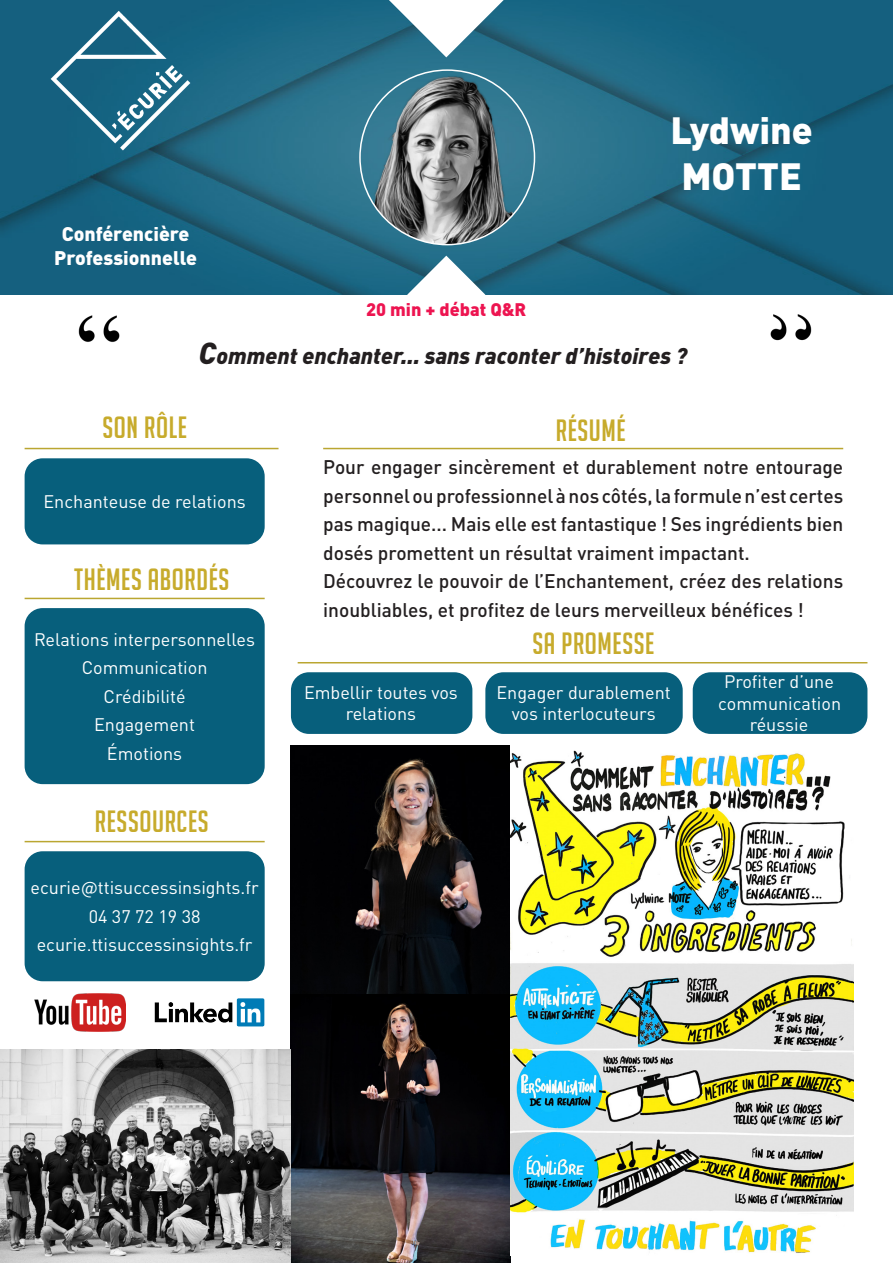
<style>
.page{position:relative;width:893px;height:1263px;background:#fff}
.page>*{position:absolute;margin:0;border:0;box-sizing:border-box;transform-origin:0 0}
.t1{font:900 37.5px "DIN Pro";color:#fff}
.t2{font:30px "Big Noodle Titling";letter-spacing:.02em;color:#c7ab2c}
.t3{font:italic 900 22.5px "DIN Pro";color:#231f20}
.t4{font:500 19.5px/28.5px "DIN Pro";color:#231f20;text-align:justify}
.t5{font:900 19.5px "DIN Pro";color:#fff}
.t6{font:18px/21.6px "DIN Pro";color:#fff;text-align:center}
.t7{font:900 18px "DIN Pro";color:#ed1450}
.s1{font-size:30px}
</style>
<div class="page">
<img style="left:0;top:0;width:893px;height:295px">
<svg style="left:407px;top:256px;width:78px;height:39px"></svg>
<img style="left:50px;top:10px;width:141px;height:141px">
<svg style="left:389px;top:0;width:115px;height:57px"></svg>
<img style="left:360px;top:70px;width:174px;height:175px;border-radius:87px">
<img style="left:78px;top:315px;width:42px;height:27px">
<img style="left:770px;top:314px;width:42px;height:27px">
<hr style="left:25px;top:448px;width:254px;height:1px;background:#baa631">
<div style="left:25px;top:458px;width:240px;height:86px;background:#075f7c;border-radius:18px"></div>
<hr style="left:25px;top:598px;width:240px;height:1px;background:#baa631">
<div style="left:25px;top:608px;width:240px;height:176px;background:#075f7c;border-radius:18px"></div>
<hr style="left:323px;top:448px;width:520px;height:1px;background:#baa631">
<hr style="left:25px;top:841px;width:240px;height:1px;background:#baa631">
<div style="left:25px;top:851px;width:240px;height:130px;background:#075f7c;border-radius:18px"></div>
<img style="left:35px;top:993px;width:91px;height:38px">
<img style="left:154px;top:998px;width:111px;height:29px">
<hr style="left:298px;top:662px;width:569px;height:1px;background:#baa631">
<img style="left:291px;top:746px;width:220px;height:517px">
<div style="left:485px;top:672px;width:198px;height:62px;background:#075f7c;border-radius:18px"></div>
<div style="left:693px;top:672px;width:174px;height:62px;background:#075f7c;border-radius:18px"></div>
<div style="left:291px;top:672px;width:181px;height:62px;background:#075f7c;border-radius:18px"></div>
<img style="left:511px;top:750px;width:342px;height:503px">
<img style="left:0;top:1050px;width:291px;height:213px">
<p class="t5" style="left:62px;top:218px;width:129px">Conférencière</p>
<p class="t5" style="left:54px;top:241px;width:144px">Professionnelle</p>
<p class="t7" style="left:366px;top:294px;width:162px">20 min + débat Q&amp;R</p>
<p class="t1" style="left:670px;top:99px;width:144px">Lydwine</p>
<p class="t1" style="left:681px;top:144px;width:122px">MOTTE</p>
<p class="t3" style="left:199px;top:337px;width:490px"><span class="s1">C</span>omment enchanter... sans raconter d’histoires ?</p>
<p class="t2" style="left:103px;top:411px;width:86px">SON RÔLE</p>
<p class="t6" style="left:44px;top:489px;width:204px">Enchanteuse de relations</p>
<p class="t2" style="left:74px;top:563px;width:157px">THÈMES ABORDÉS</p>
<p class="t6" style="left:34px;top:623px;width:222px;line-height:28.5px">Relations interpersonnelles<br>Communication</p>
<p class="t6" style="left:104px;top:683px;width:83px">Crédibilité</p>
<p class="t6" style="left:94px;top:712px;width:102px">Engagement</p>
<p class="t6" style="left:107px;top:740px;width:77px">Émotions</p>
<p class="t2" style="left:95px;top:805px;width:115px">RESSOURCES</p>
<p class="t6" style="left:31px;top:875px;width:230px">ecurie@ttisuccessinsights.fr</p>
<p class="t6" style="left:89px;top:903px;width:113px">04 37 72 19 38</p>
<p class="t6" style="left:37px;top:932px;width:217px">ecurie.ttisuccessinsights.fr</p>
<p class="t2" style="left:556px;top:414px;width:72px">RÉSUMÉ</p>
<p class="t4" style="left:323px;top:451px;width:522px">Pour engager sincèrement et durablement notre entourage personnel ou professionnel à nos côtés, la formule n’est certes pas magique... Mais elle est fantastique ! Ses ingrédients bien dosés promettent un résultat vraiment impactant.</p>
<p class="t4" style="left:323px;top:565px;width:522px">Découvrez le pouvoir de l’Enchantement, créez des relations inoubliables, et profitez de leurs merveilleux bénéfices !</p>
<p class="t6" style="left:304px;top:680px;width:155px">Embellir toutes vos relations</p>
<p class="t2" style="left:533px;top:627px;width:123px">SA PROMESSE</p>
<p class="t6" style="left:496px;top:680px;width:176px">Engager durablement vos interlocuteurs</p>
<p class="t6" style="left:718px;top:669px;width:124px">Profiter d’une communication réussie</p>
</div>
